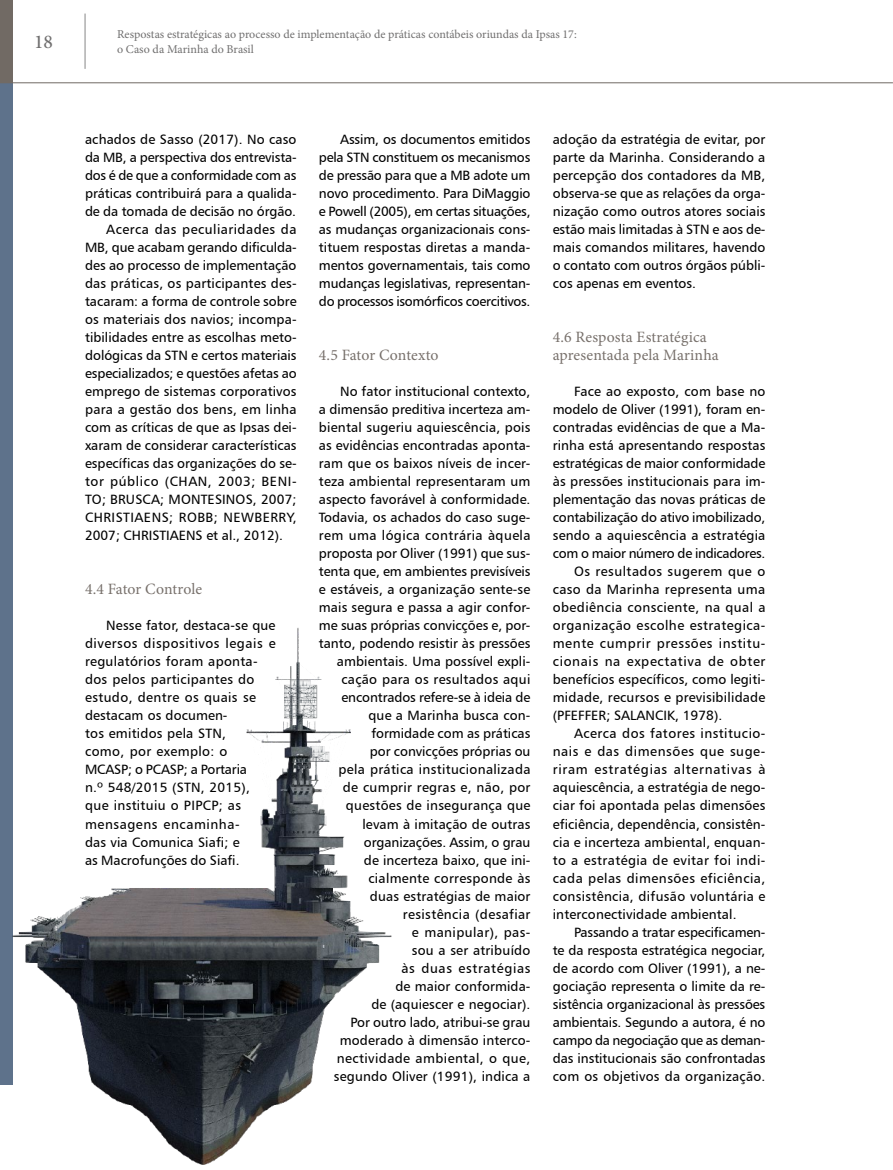
<style>
.page{position:relative;width:893px;height:1170px;background:#fff}
.page>*{position:absolute;margin:0;border:0;box-sizing:border-box;transform-origin:0 0}
.t1{font:500 19.5px "Minion Pro";color:#706f6f}
.ARTIGO_titulo_2{font:15.75px/18px "Minion Pro";letter-spacing:.01em;color:#78716c}
.ARTIGO_texto{font:13.5px/18px "Humanist 777 BT Roman B";letter-spacing:.01em;color:#000;text-align:justify}
.t2{font:12px/15px "Minion Pro";color:#706f6f}
</style>
<div class="page">
<div style="left:0;top:82px;width:13px;height:1002px;background:#5e728b"></div>
<div style="left:0;top:0;width:13px;height:82px;background:#716a64"></div>
<hr style="left:85px;top:14px;width:1px;height:55px;background:#878787">
<hr style="left:0;top:82px;width:893px;height:1px;background:#716a64">
<img style="left:0;top:628px;width:392px;height:537px">
<h1 class="t1" style="left:34px;top:29px;width:20px">18</h1>
<p class="t2" style="left:117px;top:27px;width:461px">Respostas estratégicas ao processo de implementação de práticas contábeis oriundas da Ipsas 17: o Caso da Marinha do Brasil</p>
<p class="ARTIGO_texto" style="left:85px;top:130px;width:213px">achados de Sasso (2017). No caso da MB, a perspectiva dos entrevista&shy;dos é de que a conformidade com as práticas contribuirá para a qualida&shy;de da tomada de decisão no órgão.</p>
<p class="ARTIGO_texto" style="left:85px;top:220px;width:213px;text-indent:21px">Acerca das peculiaridades da MB, que acabam gerando dificulda&shy;des ao processo de implementação das práticas, os participantes des&shy;tacaram: a forma de controle sobre os materiais dos navios; incompa&shy;tibilidades entre as escolhas meto&shy;dológicas da STN e certos materiais especializados; e questões afetas ao emprego de sistemas corporativos para a gestão dos bens, em linha com as críticas de que as Ipsas dei&shy;xaram de considerar características específicas das organizações do se&shy;tor público (CHAN, 2003; BENI-TO; BRUSCA; MONTESINOS, 2007; CHRISTIAENS; ROBB; NEWBERRY, 2007; CHRISTIAENS et al., 2012).</p>
<p class="ARTIGO_titulo_2" style="left:85px;top:580px;width:119px">4.4 Fator Controle</p>
<p class="ARTIGO_texto" style="left:85px;top:616px;width:192px;text-align:left;text-indent:21px">Nesse fator, destaca-se que diversos dispositivos legais e regulatórios foram aponta&shy;dos pelos participantes do estudo, dentre os quais se destacam os documen-<br>tos emitidos pela STN,<br>como, por exemplo: o<br>MCASP; o PCASP; a Portaria<br>n.º 548/2015 (STN, 2015), que instituiu o PIPCP; as mensagens encaminha-<br>das via Comunica Siafi; e<br>as Macrofunções do Siafi.</p>
<p class="ARTIGO_texto" style="left:319px;top:130px;width:213px;text-indent:21px">Assim, os documentos emitidos pela STN constituem os mecanismos de pressão para que a MB adote um novo procedimento. Para DiMaggio e Powell (2005), em certas situações, as mudanças organizacionais cons&shy;tituem respostas diretas a manda&shy;mentos governamentais, tais como mudanças legislativas, representan&shy;do processos isomórficos coercitivos.</p>
<p class="ARTIGO_titulo_2" style="left:319px;top:346px;width:121px">4.5 Fator Contexto</p>
<p class="ARTIGO_texto" style="left:319px;top:382px;width:213px;text-align:right">No fator institucional contexto,<br>a dimensão preditiva incerteza am&shy;biental sugeriu aquiescência, pois as evidências encontradas aponta&shy;ram que os baixos níveis de incer&shy;teza ambiental representaram um aspecto favorável à conformidade.<br>Todavia, os achados do caso suge&shy;rem uma lógica contrária àquela proposta por Oliver (1991) que sus&shy;tenta que, em ambientes previsíveis e estáveis, a organização sente-se mais segura e passa a agir confor&shy;me suas próprias convicções e, por&shy;tanto, podendo resistir às pressões ambientais. Uma possível expli&shy;cação para os resultados aqui encontrados refere-se à ideia de que a Marinha busca con&shy;formidade com as práticas<br>por convicções próprias ou<br>pela prática institucionalizada<br>de cumprir regras e, não, por questões de insegurança que levam à imitação de outras organizações. Assim, o grau<br>de incerteza baixo, que ini&shy;cialmente corresponde às<br>duas estratégias de maior resistência (desafiar<br>e manipular), pas-<br>sou a ser atribuído<br>às duas estratégias<br>de maior conformida-<br>de (aquiescer e negociar).<br>Por outro lado, atribui-se grau moderado à dimensão interco&shy;nectividade ambiental, o que, segundo Oliver (1991), indica a</p>
<p class="ARTIGO_texto" style="left:553px;top:130px;width:214px">adoção da estratégia de evitar, por parte da Marinha. Considerando a percepção dos contadores da MB, observa-se que as relações da orga&shy;nização como outros atores sociais estão mais limitadas à STN e aos de&shy;mais comandos militares, havendo o contato com outros órgãos públi&shy;cos apenas em eventos.</p>
<p class="ARTIGO_titulo_2" style="left:553px;top:328px;width:168px">4.6 Resposta Estratégica apresentada pela Marinha</p>
<p class="ARTIGO_texto" style="left:553px;top:382px;width:214px;text-indent:21px">Face ao exposto, com base no modelo de Oliver (1991), foram en&shy;contradas evidências de que a Ma&shy;rinha está apresentando respostas estratégicas de maior conformidade às pressões institucionais para im&shy;plementação das novas práticas de contabilização do ativo imobilizado, sendo a aquiescência a estratégia com o maior número de indicadores.</p>
<p class="ARTIGO_texto" style="left:553px;top:562px;width:214px;text-indent:21px">Os resultados sugerem que o caso da Marinha representa uma obediência consciente, na qual a organização escolhe estrategica&shy;mente cumprir pressões institu&shy;cionais na expectativa de obter benefícios específicos, como legiti&shy;midade, recursos e previsibilidade (PFEFFER; SALANCIK, 1978).</p>
<p class="ARTIGO_texto" style="left:553px;top:724px;width:214px;text-indent:21px">Acerca dos fatores institucio&shy;nais e das dimensões que suge&shy;riram estratégias alternativas à aquiescência, a estratégia de nego&shy;ciar foi apontada pelas dimensões eficiência, dependência, consistên&shy;cia e incerteza ambiental, enquan&shy;to a estratégia de evitar foi indi&shy;cada pelas dimensões eficiência, consistência, difusão voluntária e interconectividade ambiental.</p>
<p class="ARTIGO_texto" style="left:553px;top:922px;width:214px;text-indent:21px">Passando a tratar especificamen&shy;te da resposta estratégica negociar, de acordo com Oliver (1991), a ne&shy;gociação representa o limite da re&shy;sistência organizacional às pressões ambientais. Segundo a autora, é no campo da negociação que as deman&shy;das institucionais são confrontadas com os objetivos da organização.</p>
</div>
